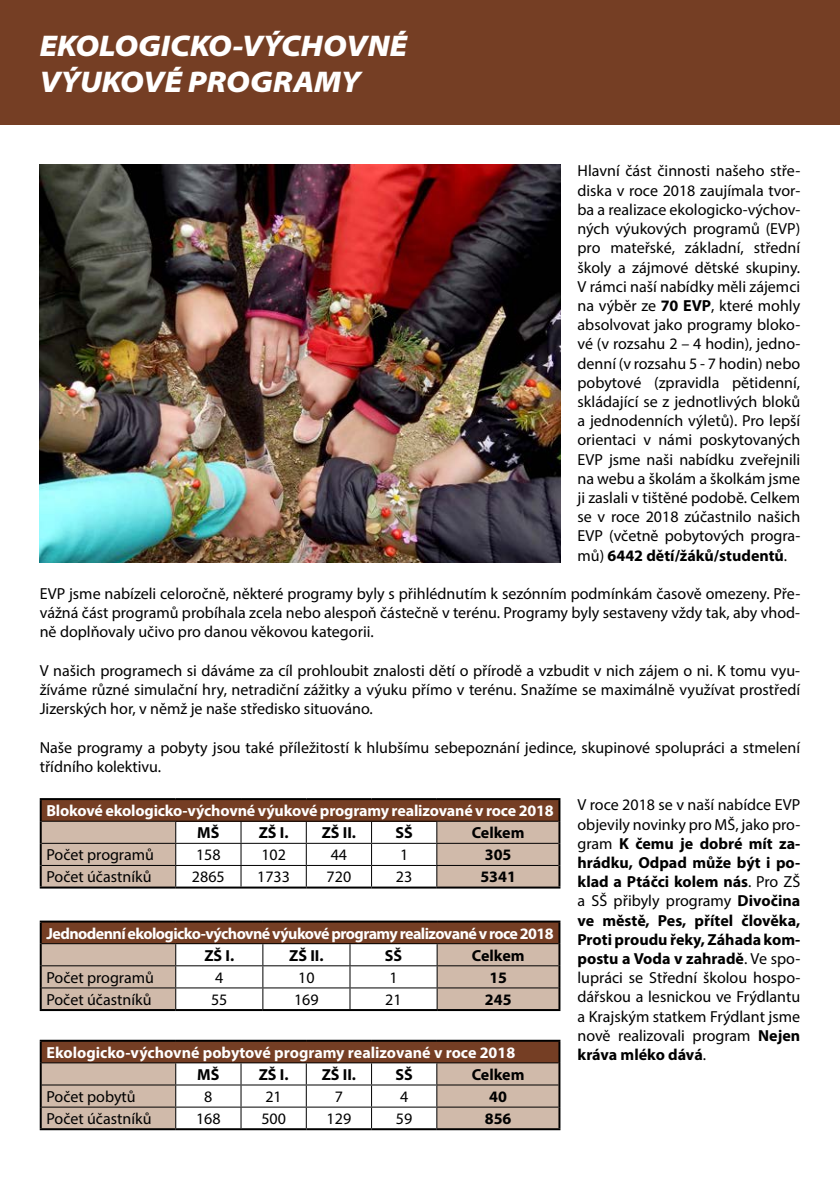
<style>
.page{position:relative;width:840px;height:1191px;background:#fff}
.page>*{position:absolute;margin:0;border:0;box-sizing:border-box;transform-origin:0 0}
.t1{font:italic 900 semi-expanded 30px/36px "Myriad Pro";color:#fff}
.t2{font:16px/19.2px "Myriad Pro";color:#000;text-align:justify}
.t3{font:700 16px "Myriad Pro";letter-spacing:-.015em;color:#fff}
.t4{font:700 16px "Myriad Pro";color:#000}
.t5{font:700 16px "Myriad Pro";letter-spacing:-.035em;color:#fff}
.s1{font-weight:700}
</style>
<div class="page">
<div style="left:0;top:0;width:839px;height:125px;background:#753e24"></div>
<img style="left:40px;top:164px;width:520px;height:399px">
<div style="left:41px;top:921px;width:518px;height:22px;background:#753e24"></div>
<hr style="left:40px;top:920px;width:136px;height:2px;background:#000">
<hr style="left:40px;top:922px;width:2px;height:21px;background:#000">
<hr style="left:176px;top:920px;width:87px;height:2px;background:#000">
<hr style="left:263px;top:920px;width:87px;height:2px;background:#000">
<hr style="left:350px;top:920px;width:87px;height:2px;background:#000">
<hr style="left:437px;top:920px;width:123px;height:2px;background:#000">
<hr style="left:558px;top:922px;width:2px;height:21px;background:#000">
<hr style="left:40px;top:943px;width:2px;height:22px;background:#000">
<hr style="left:558px;top:943px;width:2px;height:22px;background:#000">
<hr style="left:40px;top:965px;width:2px;height:23px;background:#000">
<hr style="left:558px;top:965px;width:2px;height:23px;background:#000">
<hr style="left:40px;top:988px;width:2px;height:21px;background:#000">
<hr style="left:558px;top:988px;width:2px;height:21px;background:#000">
<hr style="left:40px;top:1009px;width:136px;height:2px;background:#000">
<hr style="left:176px;top:1009px;width:87px;height:2px;background:#000">
<hr style="left:263px;top:1009px;width:87px;height:2px;background:#000">
<hr style="left:350px;top:1009px;width:87px;height:2px;background:#000">
<hr style="left:437px;top:1009px;width:123px;height:2px;background:#000">
<svg style="left:41px;top:943px;width:518px;height:67px"></svg>
<div style="left:41px;top:799px;width:518px;height:22px;background:#753e24"></div>
<hr style="left:40px;top:798px;width:136px;height:2px;background:#000">
<hr style="left:40px;top:800px;width:2px;height:21px;background:#000">
<hr style="left:176px;top:798px;width:65px;height:2px;background:#000">
<hr style="left:241px;top:798px;width:65px;height:2px;background:#000">
<hr style="left:306px;top:798px;width:65px;height:2px;background:#000">
<hr style="left:371px;top:798px;width:65px;height:2px;background:#000">
<hr style="left:436px;top:798px;width:124px;height:2px;background:#000">
<hr style="left:558px;top:800px;width:2px;height:21px;background:#000">
<hr style="left:40px;top:821px;width:2px;height:22px;background:#000">
<hr style="left:558px;top:821px;width:2px;height:22px;background:#000">
<hr style="left:40px;top:843px;width:2px;height:22px;background:#000">
<hr style="left:558px;top:843px;width:2px;height:22px;background:#000">
<hr style="left:40px;top:865px;width:2px;height:21px;background:#000">
<hr style="left:558px;top:865px;width:2px;height:21px;background:#000">
<hr style="left:40px;top:886px;width:136px;height:2px;background:#000">
<hr style="left:176px;top:886px;width:65px;height:2px;background:#000">
<hr style="left:241px;top:886px;width:65px;height:2px;background:#000">
<hr style="left:306px;top:886px;width:65px;height:2px;background:#000">
<hr style="left:371px;top:886px;width:65px;height:2px;background:#000">
<hr style="left:436px;top:886px;width:124px;height:2px;background:#000">
<hr style="left:42px;top:820px;width:134px;height:1px;background:#000">
<hr style="left:176px;top:820px;width:65px;height:1px;background:#000">
<hr style="left:241px;top:820px;width:65px;height:1px;background:#000">
<hr style="left:306px;top:820px;width:65px;height:1px;background:#000">
<hr style="left:371px;top:820px;width:65px;height:1px;background:#000">
<hr style="left:436px;top:820px;width:122px;height:1px;background:#000">
<svg style="left:41px;top:821px;width:518px;height:66px"></svg>
<div style="left:41px;top:1040px;width:518px;height:22px;background:#753e24"></div>
<hr style="left:40px;top:1039px;width:136px;height:2px;background:#000">
<hr style="left:40px;top:1041px;width:2px;height:21px;background:#000">
<hr style="left:176px;top:1039px;width:65px;height:2px;background:#000">
<hr style="left:241px;top:1039px;width:65px;height:2px;background:#000">
<hr style="left:306px;top:1039px;width:65px;height:2px;background:#000">
<hr style="left:371px;top:1039px;width:65px;height:2px;background:#000">
<hr style="left:436px;top:1039px;width:124px;height:2px;background:#000">
<hr style="left:558px;top:1041px;width:2px;height:21px;background:#000">
<hr style="left:40px;top:1062px;width:2px;height:23px;background:#000">
<hr style="left:558px;top:1062px;width:2px;height:23px;background:#000">
<hr style="left:40px;top:1085px;width:2px;height:22px;background:#000">
<hr style="left:558px;top:1085px;width:2px;height:22px;background:#000">
<hr style="left:40px;top:1107px;width:2px;height:21px;background:#000">
<hr style="left:558px;top:1107px;width:2px;height:21px;background:#000">
<hr style="left:40px;top:1128px;width:136px;height:2px;background:#000">
<hr style="left:176px;top:1128px;width:65px;height:2px;background:#000">
<hr style="left:241px;top:1128px;width:65px;height:2px;background:#000">
<hr style="left:306px;top:1128px;width:65px;height:2px;background:#000">
<hr style="left:371px;top:1128px;width:65px;height:2px;background:#000">
<hr style="left:436px;top:1128px;width:124px;height:2px;background:#000">
<svg style="left:41px;top:1062px;width:518px;height:67px"></svg>
<h1 class="t1" style="left:40px;top:28px;width:369px">EKOLOGICKO-VÝCHOVNÉ<br>VÝUKOVÉ PROGRAMY</h1>
<p class="t2" style="left:577px;top:161px;width:224px">Hlavní část činnosti našeho stře&shy;diska v roce 2018 zaujímala tvor&shy;ba a realizace ekologicko-výchov&shy;ných výukových programů (EVP) pro mateřské, základní, střední školy a zájmové dětské skupiny.<br>V rámci naší nabídky měli zájemci na výběr ze <span class="s1">70 EVP</span>, které mohly absolvovat jako programy bloko&shy;vé (v rozsahu 2 – 4 hodin), jedno&shy;denní (v rozsahu 5 - 7 hodin) nebo pobytové (zpravidla pětidenní, skládající se z jednotlivých bloků a jednodenních výletů). Pro lepší orientaci v námi poskytovaných EVP jsme naši nabídku zveřejnili na webu a školám a školkám jsme ji zaslali v tištěné podobě. Celkem se v roce 2018 zúčastnilo našich EVP (včetně pobytových progra&shy;mů) <span class="s1">6442 dětí/žáků/studentů</span>.</p>
<p class="t2" style="left:40px;top:584px;width:761px">EVP jsme nabízeli celoročně, některé programy byly s přihlédnutím k sezónním podmínkám časově omezeny. Pře&shy;vážná část programů probíhala zcela nebo alespoň částečně v terénu. Programy byly sestaveny vždy tak, aby vhod&shy;ně doplňovaly učivo pro danou věkovou kategorii.</p>
<p class="t2" style="left:40px;top:660px;width:761px">V našich programech si dáváme za cíl prohloubit znalosti dětí o přírodě a vzbudit v nich zájem o ni. K tomu vyu&shy;žíváme různé simulační hry, netradiční zážitky a výuku přímo v terénu. Snažíme se maximálně využívat prostředí Jizerských hor, v němž je naše středisko situováno.</p>
<p class="t2" style="left:40px;top:737px;width:761px">Naše programy a pobyty jsou také příležitostí k hlubšímu sebepoznání jedince, skupinové spolupráci a stmelení třídního kolektivu.</p>
<p class="t2" style="left:577px;top:795px;width:224px">V roce 2018 se v naší nabídce EVP objevily novinky pro MŠ, jako pro&shy;gram <span class="s1">K čemu je dobré mít za&shy;hrádku, Odpad může být i po&shy;klad a Ptáčci kolem nás</span>. Pro ZŠ a SŠ přibyly programy <span class="s1">Divočina ve městě, Pes, přítel člověka, Proti proudu řeky, Záhada kom&shy;postu a Voda v zahradě</span>. Ve spo&shy;lupráci se Střední školou hospo&shy;dářskou a lesnickou ve Frýdlantu a Krajským statkem Frýdlant jsme nově realizovali program <span class="s1">Nejen kráva mléko dává</span>.</p>
<p class="t3" style="left:46px;top:800px;width:508px">Blokové ekologicko-výchovné výukové programy realizované v roce 2018</p>
<p class="t4" style="left:197px;top:822px;width:24px">MŠ</p>
<p class="t4" style="left:258px;top:822px;width:31px">ZŠ I.</p>
<p class="t4" style="left:321px;top:822px;width:36px">ZŠ II.</p>
<p class="t4" style="left:395px;top:822px;width:19px">SŠ</p>
<p class="t4" style="left:471px;top:822px;width:54px">Celkem</p>
<p class="t2" style="left:46px;top:845px;width:109px">Počet programů</p>
<p class="t2" style="left:196px;top:845px;width:26px">158</p>
<p class="t2" style="left:261px;top:845px;width:26px">102</p>
<p class="t2" style="left:330px;top:845px;width:18px">44</p>
<p class="t2" style="left:400px;top:845px;width:10px">1</p>
<p class="t4" style="left:484px;top:844px;width:28px">305</p>
<p class="t2" style="left:46px;top:867px;width:107px">Počet účastníků</p>
<p class="t2" style="left:192px;top:867px;width:34px">2865</p>
<p class="t2" style="left:257px;top:867px;width:34px">1733</p>
<p class="t2" style="left:326px;top:867px;width:26px">720</p>
<p class="t2" style="left:396px;top:867px;width:18px">23</p>
<p class="t4" style="left:480px;top:866px;width:37px">5341</p>
<p class="t5" style="left:46px;top:923px;width:508px">Jednodenní ekologicko-výchovné výukové programy realizované v roce 2018</p>
<p class="t4" style="left:204px;top:945px;width:31px">ZŠ I.</p>
<p class="t4" style="left:289px;top:945px;width:36px">ZŠ II.</p>
<p class="t4" style="left:384px;top:945px;width:19px">SŠ</p>
<p class="t4" style="left:471px;top:945px;width:54px">Celkem</p>
<p class="t2" style="left:46px;top:967px;width:109px">Počet programů</p>
<p class="t2" style="left:215px;top:967px;width:10px">4</p>
<p class="t2" style="left:298px;top:967px;width:18px">10</p>
<p class="t2" style="left:389px;top:967px;width:10px">1</p>
<p class="t4" style="left:489px;top:967px;width:19px">15</p>
<p class="t2" style="left:46px;top:989px;width:107px">Počet účastníků</p>
<p class="t2" style="left:211px;top:989px;width:18px">55</p>
<p class="t2" style="left:294px;top:989px;width:26px">169</p>
<p class="t2" style="left:385px;top:989px;width:18px">21</p>
<p class="t4" style="left:484px;top:989px;width:28px">245</p>
<p class="t3" style="left:46px;top:1042px;width:470px">Ekologicko-výchovné pobytové programy realizované v roce 2018</p>
<p class="t4" style="left:197px;top:1064px;width:24px">MŠ</p>
<p class="t4" style="left:258px;top:1064px;width:31px">ZŠ I.</p>
<p class="t4" style="left:321px;top:1064px;width:36px">ZŠ II.</p>
<p class="t4" style="left:395px;top:1064px;width:19px">SŠ</p>
<p class="t4" style="left:471px;top:1064px;width:54px">Celkem</p>
<p class="t2" style="left:46px;top:1086px;width:91px">Počet pobytů</p>
<p class="t2" style="left:204px;top:1086px;width:10px">8</p>
<p class="t2" style="left:265px;top:1086px;width:18px">21</p>
<p class="t2" style="left:334px;top:1086px;width:10px">7</p>
<p class="t2" style="left:400px;top:1086px;width:10px">4</p>
<p class="t4" style="left:489px;top:1086px;width:19px">40</p>
<p class="t2" style="left:46px;top:1108px;width:107px">Počet účastníků</p>
<p class="t2" style="left:196px;top:1108px;width:26px">168</p>
<p class="t2" style="left:261px;top:1108px;width:26px">500</p>
<p class="t2" style="left:326px;top:1108px;width:26px">129</p>
<p class="t2" style="left:396px;top:1108px;width:18px">59</p>
<p class="t4" style="left:484px;top:1108px;width:28px">856</p>
</div>
